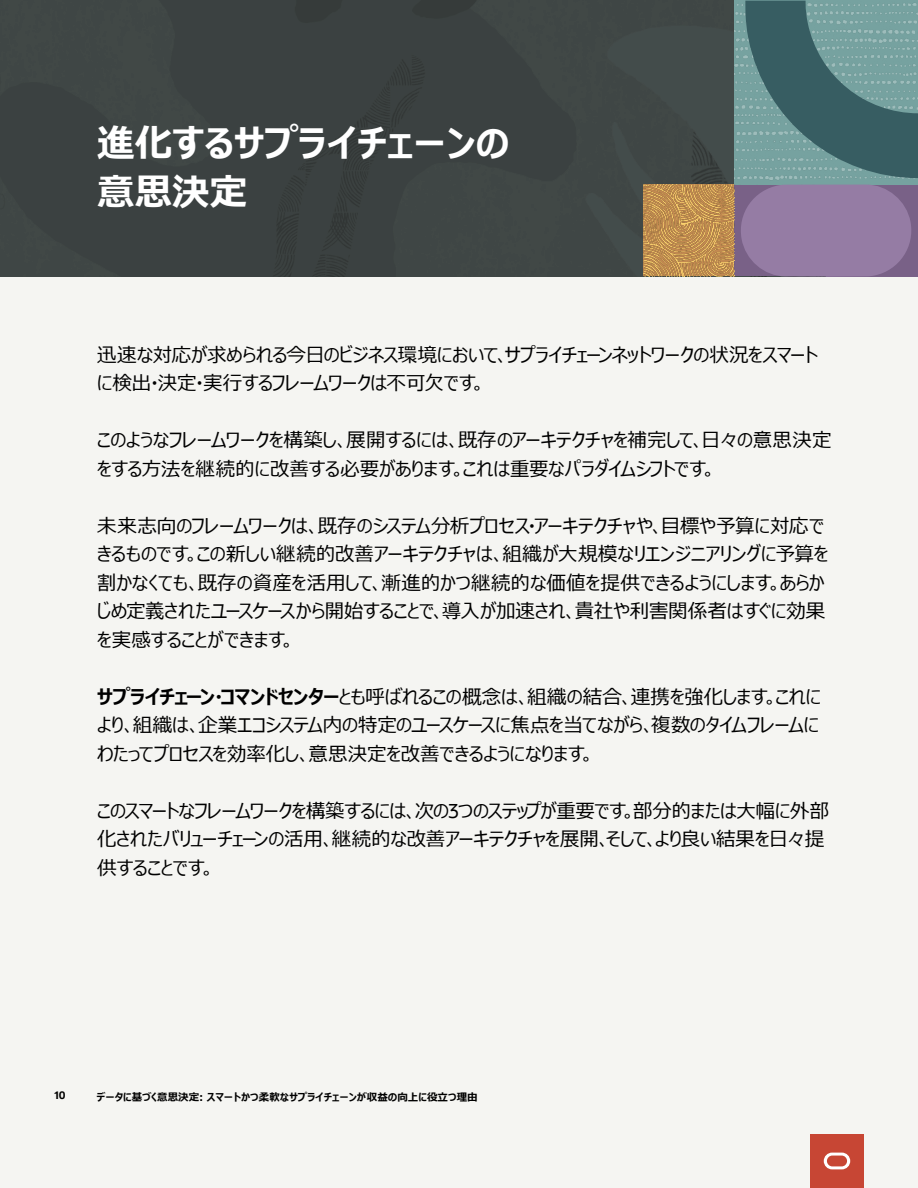
<style>
.page{position:relative;width:918px;height:1188px;background:#fff}
.page>*{position:absolute;margin:0;border:0;box-sizing:border-box;transform-origin:0 0}
.t1{font:700 37.5px/49.5px "Meiryo UI";color:#fff}
.t2{font:19.5px/28.5px "Meiryo UI";letter-spacing:-.01em;color:#000}
.t3{font:700 10.5px "Meiryo UI";color:#000}
.t4{font:700 10.5px "Oracle Sans";color:#000}
.s1{font-weight:700}
.s2{font-family:"Oracle Sans"}
</style>
<div class="page">
<div style="left:0;top:277px;width:918px;height:911px;background:#f5f5f2"></div>
<div style="left:810px;top:1134px;width:54px;height:54px;background:#c74634"></div>
<svg style="left:824px;top:1153px;width:26px;height:16px"></svg>
<img style="left:0;top:0;width:918px;height:277px">
<div style="left:734px;top:185px;width:92px;height:91px;background:#796187"></div>
<div style="left:826px;top:185px;width:92px;height:91px;background:#796187"></div>
<svg style="left:737px;top:185px;width:178px;height:92px"></svg>
<img style="left:643px;top:185px;width:91px;height:91px">
<img style="left:734px;top:1px;width:184px;height:184px">
<svg style="left:745px;top:1px;width:173px;height:177px"></svg>
<p class="t1" style="left:97px;top:120px;width:414px">進化するサプライチェーンの意思決定</p>
<p class="t2" style="left:97px;top:342px;width:722px">迅速な対応が求められる今日のビジネス環境において、サプライチェーンネットワークの状況をスマートに検出・決定・実行するフレームワークは不可欠です。</p>
<p class="t2" style="left:97px;top:427px;width:736px">このようなフレームワークを構築し、展開するには、既存のアーキテクチャを補完して、日々の意思決定をする方法を継続的に改善する必要があります。これは重要なパラダイムシフトです。</p>
<p class="t2" style="left:97px;top:513px;width:733px">未来志向のフレームワークは、既存のシステム分析プロセス・アーキテクチャや、目標や予算に対応できるものです。この新しい継続的改善アーキテクチャは、組織が大規模なリエンジニアリングに予算を割かなくても、既存の資産を活用して、漸進的かつ継続的な価値を提供できるようにします。あらかじめ定義されたユースケースから開始することで、導入が加速され、貴社や利害関係者はすぐに効果を実感することができます。</p>
<p class="t2" style="left:97px;top:684px;width:725px;text-align:justify"><span class="s1">サプライチェーン・コマンドセンター</span>とも呼ばれるこの概念は、組織の結合、連携を強化します。これにより、組織は、企業エコシステム内の特定のユースケースに焦点を当てながら、複数のタイムフレームにわたってプロセスを効率化し、意思決定を改善できるようになります。</p>
<p class="t2" style="left:97px;top:798px;width:734px">このスマートなフレームワークを構築するには、次の<span class="s2">3</span>つのステップが重要です。部分的または大幅に外部化されたバリューチェーンの活用、継続的な改善アーキテクチャを展開、そして、より良い結果を日々提供することです。</p>
<p class="t4" style="left:55px;top:1089px;width:13px">10</p>
<p class="t3" style="left:97px;top:1089px;width:382px">データに基づく意思決定: スマートかつ柔軟なサプライチェーンが収益の向上に役立つ理由</p>
</div>
